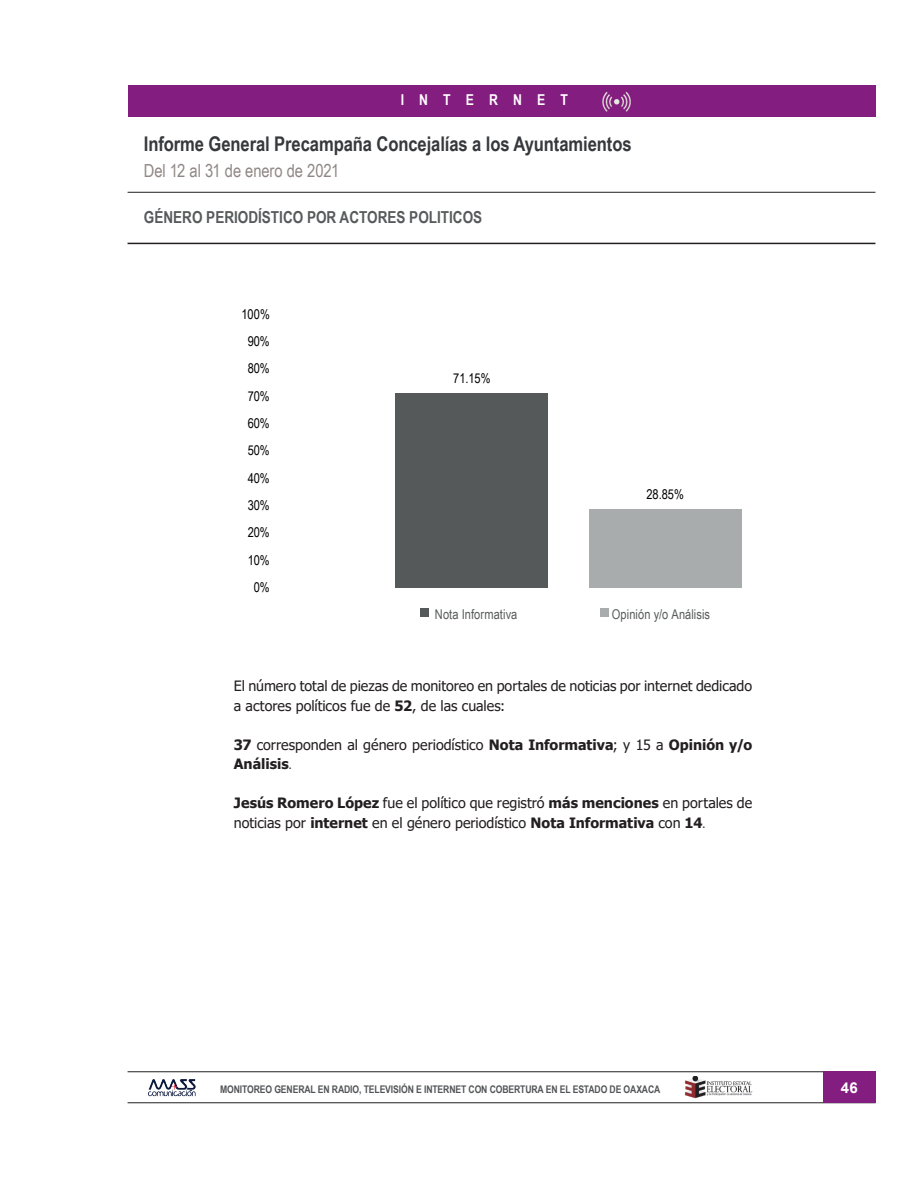
<style>
.page{position:relative;width:918px;height:1188px;background:#fff}
.page>*{position:absolute;margin:0;border:0;box-sizing:border-box;transform-origin:0 0}
.t1{font:700 20.25px "Arial Narrow";letter-spacing:-.005em;color:#36393c}
.t2{font:18px "Arial Narrow";letter-spacing:-.005em;color:#908785}
.t3{font:700 16.5px "Arial Narrow";color:#575a5b}
.t4{font:700 15px "Arial Narrow";letter-spacing:1.01em;color:#fff}
.t5{font:700 15px "Arial";color:#fff}
.t6{font:14.25px/19.5px "Tahoma";color:#231f20}
.t7{font:13.5px "Arial Narrow";letter-spacing:-.005em;color:#000001}
.t8{font:13.5px "Arial Narrow";letter-spacing:.005em;color:#575a5b}
.t9{font:700 10.5px "Arial Narrow";letter-spacing:-.01em;color:#515456}
.s1{font-weight:700}
.s2{font-family:"Times New Roman"}
</style>
<div class="page">
<hr style="left:128px;top:1072px;width:747px;height:1px;background:#231f20">
<hr style="left:128px;top:1103px;width:747px;height:1px;background:#231f20">
<div style="left:823px;top:1072px;width:52px;height:31px;background:#841d80"></div>
<img style="left:148px;top:1079px;width:48px;height:18px">
<img style="left:684px;top:1077px;width:69px;height:22px">
<hr style="left:128px;top:243px;width:747px;height:1px;background:#231f20">
<hr style="left:128px;top:192px;width:747px;height:1px;background:#231f20">
<div style="left:128px;top:85px;width:747px;height:31px;background:#841d80"></div>
<img style="left:602px;top:91px;width:29px;height:21px">
<div style="left:420px;top:609px;width:8px;height:8px;background:#56595a"></div>
<div style="left:600px;top:609px;width:9px;height:8px;background:#a8acac"></div>
<div style="left:396px;top:393px;width:152px;height:195px;background:#56595a"></div>
<div style="left:589px;top:509px;width:152px;height:79px;background:#a8acac"></div>
<p class="t4" style="left:401px;top:88px;width:169px">INTERNET</p>
<h1 class="t1" style="left:144px;top:128px;width:489px">Informe General Precampaña Concejalías a los Ayuntamientos</h1>
<p class="t2" style="left:144px;top:158px;width:197px">Del 12 al 31 de enero de 2021</p>
<p class="t3" style="left:144px;top:204px;width:340px">GÉNERO PERIODÍSTICO POR ACTORES POLITICOS</p>
<p class="t7" style="left:242px;top:304px;width:30px">100%</p>
<p class="t7" style="left:248px;top:331px;width:24px">90%</p>
<p class="t7" style="left:248px;top:359px;width:24px">80%</p>
<p class="t7" style="left:248px;top:386px;width:24px">70%</p>
<p class="t7" style="left:248px;top:413px;width:24px">60%</p>
<p class="t7" style="left:248px;top:441px;width:24px">50%</p>
<p class="t7" style="left:248px;top:468px;width:24px">40%</p>
<p class="t7" style="left:248px;top:495px;width:24px">30%</p>
<p class="t7" style="left:248px;top:523px;width:24px">20%</p>
<p class="t7" style="left:248px;top:550px;width:24px">10%</p>
<p class="t7" style="left:254px;top:577px;width:17px">0%</p>
<p class="t7" style="left:453px;top:369px;width:39px">71.15%</p>
<p class="t7" style="left:647px;top:485px;width:39px">28.85%</p>
<p class="t8" style="left:435px;top:604px;width:84px">Nota Informativa</p>
<p class="t8" style="left:612px;top:604px;width:100px">Opinión y/o Análisis</p>
<p class="t6" style="left:234px;top:677px;width:520px">El número total de piezas de monitoreo en portales de noticias por internet dedicado a actores políticos fue de <span class="s1">52</span>, de las cuales:</p>
<p class="t6" style="left:234px;top:736px;width:520px"><span class="s1">37</span> corresponden al género periodístico <span class="s1">Nota Informativa</span>; y 15 a <span class="s1">Opinión y/o<br>Análisis</span><span class="s2">.</span></p>
<p class="t6" style="left:234px;top:794px;width:520px"><span class="s1">Jesús Romero López</span> fue el político que registró <span class="s1">más menciones</span> en portales de noticias por <span class="s1">internet</span> en el género periodístico <span class="s1">Nota Informativa</span> con <span class="s1">14</span><span class="s2">.</span></p>
<p class="t9" style="left:220px;top:1081px;width:442px">MONITOREO GENERAL EN RADIO, TELEVISIÓN E INTERNET CON COBERTURA EN EL ESTADO DE OAXACA</p>
<p class="t5" style="left:841px;top:1077px;width:18px">46</p>
</div>
